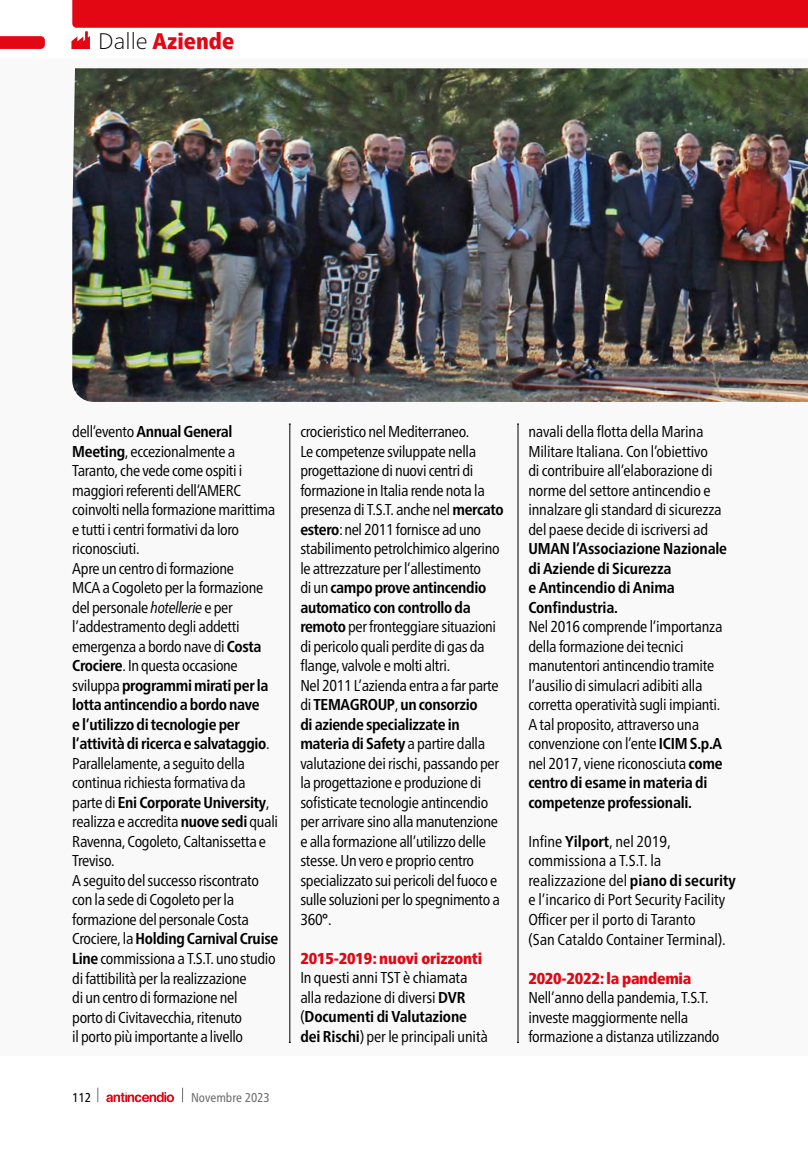
<style>
.page{position:relative;width:808px;height:1149px;background:#fff}
.page>*{position:absolute;margin:0;border:0;box-sizing:border-box;transform-origin:0 0}
.t1{font:900 condensed 22.5px "Frutiger Neue LT Pro";color:#e30613}
.t2{font:condensed 15.75px/19.5px "Frutiger Neue LT Pro";letter-spacing:-.02em;color:#000}
.t3{font:condensed 15.75px/19.5px "Frutiger Neue LT Pro";color:#000}
.t4{font:700 condensed 15.75px/19.5px "Frutiger Neue LT Pro";letter-spacing:-.01em;color:#000}
.t5{font:900 condensed 15.75px "Frutiger Neue LT Pro";letter-spacing:-.01em;color:#e30613}
.t6{font:condensed 12.75px "Frutiger Neue LT Pro";color:#706f6f}
.t7{font:condensed 12.75px "Frutiger Neue LT Pro";color:#000}
.s1{font-weight:100;font-stretch:normal;color:#000}
.s2{font-weight:700}
.s3{font-style:italic}
</style>
<div class="page">
<div style="left:0;top:58px;width:808px;height:997px;background:#f9f9f9"></div>
<svg style="left:0;top:36px;width:45px;height:13px"></svg>
<svg style="left:98px;top:1087px;width:1px;height:14px"></svg>
<svg style="left:182px;top:1087px;width:1px;height:14px"></svg>
<svg style="left:106px;top:1092px;width:68px;height:9px"></svg>
<hr style="left:290px;top:424px;width:1px;height:618px;background:#000">
<hr style="left:518px;top:424px;width:1px;height:618px;background:#000">
<svg style="left:71px;top:0;width:737px;height:49px"></svg>
<img style="left:72px;top:68px;width:736px;height:334px">
<h1 class="t1" style="left:98px;top:28px;width:138px"><span class="s1">Dalle</span> Aziende</h1>
<p class="t2" style="left:72px;top:421px;width:207px">dell’evento <span class="s2">Annual General<br>Meeting</span>, eccezionalmente a<br>Taranto, che vede come ospiti i maggiori referenti dell’AMERC coinvolti nella formazione marittima e tutti i centri formativi da loro riconosciuti.<br>Apre un centro di formazione<br>MCA a Cogoleto per la formazione del personale <span class="s3">hotellerie</span> e per l’addestramento degli addetti emergenza a bordo nave di <span class="s2">Costa<br>Crociere</span>. In questa occasione sviluppa <span class="s2">programmi mirati per la lotta antincendio a bordo nave<br>e l’utilizzo di tecnologie per l’attività di ricerca e salvataggio</span>.<br>Parallelamente, a seguito della continua richiesta formativa da parte di <span class="s2">Eni Corporate University</span>, realizza e accredita <span class="s2">nuove sedi</span> quali<br>Ravenna, Cogoleto, Caltanissetta e<br>Treviso.<br>A seguito del successo riscontrato con la sede di Cogoleto per la formazione del personale Costa<br>Crociere, la <span class="s2">Holding Carnival Cruise<br>Line</span> commissiona a T.S.T. uno studio di fattibilità per la realizzazione<br>di un centro di formazione nel<br>porto di Civitavecchia, ritenuto<br>il porto più importante a livello</p>
<p class="t2" style="left:300px;top:421px;width:205px">crocieristico nel Mediterraneo.<br>Le competenze sviluppate nella progettazione di nuovi centri di formazione in Italia rende nota la presenza di T.S.T. anche nel <span class="s2">mercato estero</span>: nel 2011 fornisce ad uno stabilimento petrolchimico algerino le attrezzature per l’allestimento<br>di un <span class="s2">campo prove antincendio automatico con controllo da remoto</span> per fronteggiare situazioni di pericolo quali perdite di gas da flange, valvole e molti altri.<br>Nel 2011 L’azienda entra a far parte di <span class="s2">TEMAGROUP</span>, <span class="s2">un consorzio<br>di aziende specializzate in materia di Safety</span> a partire dalla valutazione dei rischi, passando per la progettazione e produzione di sofisticate tecnologie antincendio per arrivare sino alla manutenzione e alla formazione all’utilizzo delle stesse. Un vero e proprio centro specializzato sui pericoli del fuoco e sulle soluzioni per lo spegnimento a<br>360°.</p>
<p class="t5" style="left:300px;top:948px;width:183px">2015-2019: nuovi orizzonti</p>
<p class="t2" style="left:300px;top:967px;width:189px">In questi anni TST è chiamata alla redazione di diversi <span class="s2">DVR </span>(<span class="s2">Documenti di Valutazione dei Rischi</span>) per le principali unità</p>
<p class="t7" style="left:72px;top:1089px;width:20px">112</p>
<p class="t6" style="left:191px;top:1089px;width:80px">Novembre 2023</p>
<p class="t2" style="left:528px;top:421px;width:195px">navali della flotta della Marina Militare Italiana. Con l’obiettivo di contribuire all’elaborazione di norme del settore antincendio e innalzare gli standard di sicurezza del paese decide di iscriversi ad</p>
<p class="t4" style="left:528px;top:538px;width:200px">UMAN l’Associazione Nazionale di Aziende di Sicurezza<br>e Antincendio di Anima<br>Confindustria.</p>
<p class="t2" style="left:528px;top:616px;width:196px">Nel 2016 comprende l’importanza della formazione dei tecnici manutentori antincendio tramite l’ausilio di simulacri adibiti alla corretta operatività sugli impianti.<br>A tal proposito, attraverso una convenzione con l’ente <span class="s2">ICIM S.p.A </span>nel 2017, viene riconosciuta <span class="s2">come centro di esame in materia di competenze professionali.</span></p>
<p class="t3" style="left:528px;top:831px;width:209px">Infine <span class="s2">Yilport</span>, nel 2019, commissiona a T.S.T. la realizzazione del <span class="s2">piano di security </span>e l’incarico di Port Security Facility<br>Officer per il porto di Taranto<br>(San Cataldo Container Terminal).</p>
<p class="t5" style="left:528px;top:968px;width:164px">2020-2022: la pandemia</p>
<p class="t2" style="left:528px;top:987px;width:193px">Nell’anno della pandemia, T.S.T. investe maggiormente nella formazione a distanza utilizzando</p>
</div>
